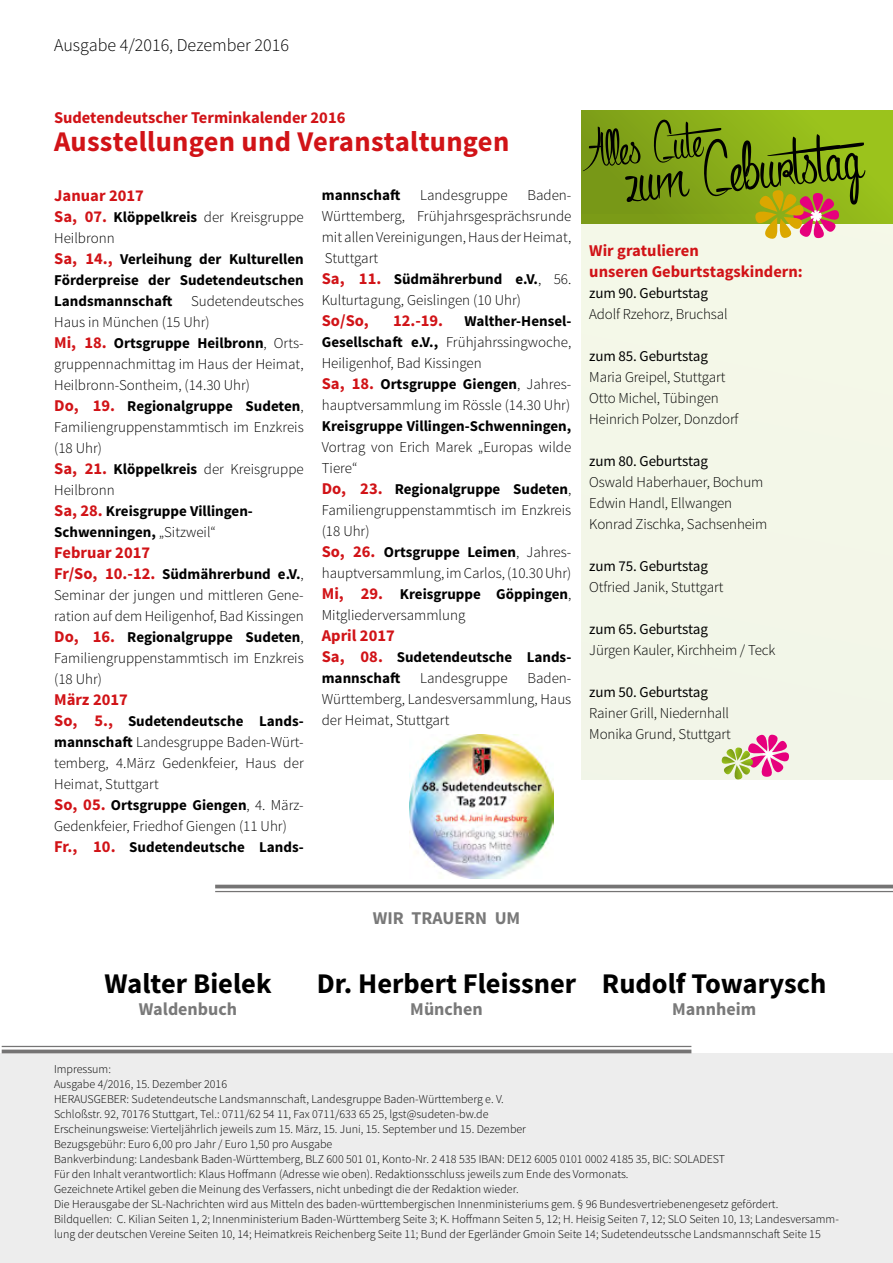
<style>
.page{position:relative;width:893px;height:1263px;background:#fff}
.page>*{position:absolute;margin:0;border:0;box-sizing:border-box;transform-origin:0 0}
.t1{font:300 78.45px "Anacondas";color:#000}
.t2{font:300 58.8px "Anacondas";color:#000}
.t3{font:700 28.5px "Source Sans Pro";color:#000}
.t4{font:700 28.5px "Source Sans Pro";letter-spacing:.01em;color:#d11317}
.t5{font:700 18px "Source Sans Pro";color:#797979}
.t6{font:300 18px "Source Sans Pro";color:#000}
.t7{font:700 16.5px/21px "Source Sans Pro";color:#d11317}
.t8{font:300 15px/21px "Source Sans Pro";color:#000}
.t9{font:15px "Source Sans Pro";letter-spacing:-.01em;color:#000}
.t10{font:700 15px/21px "Source Sans Pro";color:#000}
.t11{font:300 12px/15px "Source Sans Pro";color:#000}
.s1{font-weight:700;font-size:16.5px;color:#d11317}
.s2{font-weight:700}
.s3{font-size:16.5px;color:#d11317}
</style>
<div class="page">
<div style="left:0;top:1053px;width:893px;height:210px;background:#ededed"></div>
<hr style="left:2px;top:1046px;width:689px;height:1px;background:#757474">
<svg style="left:2px;top:1049px;width:689px;height:4px;background:#898888"></svg>
<hr style="left:215px;top:891px;width:678px;height:1px;background:#757474">
<hr style="left:215px;top:885px;width:678px;height:3px;background:#757474">
<div style="left:581px;top:111px;width:312px;height:113px;background:linear-gradient(to right,#779717,#9ec71d)"></div>
<div style="left:581px;top:214px;width:312px;height:565px;background:#f3f7e8"></div>
<svg style="left:752px;top:187px;width:89px;height:52px;background:#c4974c"></svg>
<svg style="left:720px;top:734px;width:72px;height:46px"></svg>
<img style="left:410px;top:735px;width:144px;height:143px">
<p class="t6" style="left:54px;top:34px;width:236px">Ausgabe 4/2016, Dezember 2016</p>
<p class="t7" style="left:54px;top:108px;width:293px">Sudetendeutscher Terminkalender 2016</p>
<h3 class="t4" style="left:54px;top:124px;width:457px">Ausstellungen und Veranstaltungen</h3>
<h2 class="t2" style="left:577px;top:123px;width:125px;rotate:-6deg">Alles Gute</h2>
<h1 class="t1" style="left:620px;top:141px;width:242px;rotate:-6deg">zum Geburtstag</h1>
<p class="t8" style="left:322px;top:184px;width:251px;text-indent:206px">Baden-<br>Württemberg, Frühjahrsgesprächsrunde mit allen Vereinigungen, Haus der Heimat,<br>Stuttgart<br><span class="s1">Sa, 11.</span> <span class="s2">Südmährerbund e.V.</span>, 56.<br>Kulturtagung, Geislingen (10 Uhr)</p>
<p class="t7" style="left:322px;top:310px;width:48px">So/So,</p>
<p class="t7" style="left:393px;top:310px;width:52px">12.-19.</p>
<p class="t10" style="left:322px;top:185px;width:80px">mannschaft</p>
<p class="t8" style="left:420px;top:184px;width:89px">Landesgruppe</p>
<p class="t7" style="left:54px;top:186px;width:91px">Januar 2017</p>
<p class="t8" style="left:54px;top:206px;width:251px"><span class="s1">Sa, 07.</span> <span class="s2">Klöppelkreis</span> der Kreisgruppe<br>Heilbronn<br><span class="s1">Sa, 14.,</span> <span class="s2">Verleihung der Kulturellen<br>Förderpreise der Sudetendeutschen<br>Landsmannschaft</span> Sudetendeutsches<br>Haus in München (15 Uhr)<br><span class="s1">Mi, 18.</span> <span class="s2">Ortsgruppe Heilbronn</span>, Orts&shy;gruppennachmittag im Haus der Heimat,<br>Heilbronn-Sontheim, (14.30 Uhr)<br><span class="s1">Do, 19.</span> <span class="s2">Regionalgruppe Sudeten</span>,<br>Familiengruppenstammtisch im Enzkreis (18 Uhr)<br><span class="s1">Sa, 21.</span> <span class="s2">Klöppelkreis</span> der Kreisgruppe<br>Heilbronn<br><span class="s1">Sa, 28.</span> <span class="s2">Kreisgruppe Villingen-<br>Schwenningen,</span> „Sitzweil“</p>
<p class="t7" style="left:54px;top:543px;width:97px">Februar 2017</p>
<p class="t8" style="left:54px;top:563px;width:251px;text-align:justify"><span class="s1">Fr/So, 10.-12.</span> <span class="s2">Südmährerbund e.V.</span>, Seminar der jungen und mittleren Gene&shy;ration auf dem Heiligenhof, Bad Kissingen <span class="s1">Do, 16.</span> <span class="s2">Regionalgruppe Sudeten</span>, Familiengruppenstammtisch im Enzkreis (18 Uhr)</p>
<p class="t7" style="left:54px;top:690px;width:75px">März 2017</p>
<p class="t8" style="left:54px;top:710px;width:251px"><span class="s1">So, 5.,</span> <span class="s2">Sudetendeutsche Lands&shy;mannschaft</span> Landesgruppe Baden-Würt&shy;temberg, 4.März Gedenkfeier, Haus der Heimat, Stuttgart<br><span class="s1">So, 05.</span> <span class="s2">Ortsgruppe Giengen</span>, 4. März-Gedenkfeier, Friedhof Giengen (11 Uhr)<br><span class="s1">Fr., 10.</span> <span class="s2">Sudetendeutsche Lands-</span></p>
<p class="t7" style="left:589px;top:241px;width:215px">Wir gratulieren<br>unseren Geburtstagskindern:</p>
<p class="t9" style="left:589px;top:284px;width:120px">zum 90. Geburtstag</p>
<p class="t8" style="left:589px;top:304px;width:140px">Adolf Rzehorz, Bruchsal</p>
<p class="t9" style="left:589px;top:347px;width:120px">zum 85. Geburtstag</p>
<p class="t8" style="left:589px;top:367px;width:151px">Maria Greipel, Stuttgart<br>Otto Michel, Tübingen<br>Heinrich Polzer, Donzdorf</p>
<p class="t9" style="left:589px;top:452px;width:120px">zum 80. Geburtstag</p>
<p class="t8" style="left:589px;top:472px;width:180px">Oswald Haberhauer, Bochum<br>Edwin Handl, Ellwangen<br>Konrad Zischka, Sachsenheim</p>
<p class="t9" style="left:589px;top:557px;width:120px">zum 75. Geburtstag</p>
<p class="t8" style="left:589px;top:577px;width:136px">Otfried Janik, Stuttgart</p>
<p class="t9" style="left:589px;top:620px;width:120px">zum 65. Geburtstag</p>
<p class="t8" style="left:589px;top:640px;width:188px">Jürgen Kauler, Kirchheim / Teck</p>
<p class="t9" style="left:589px;top:683px;width:120px">zum 50. Geburtstag</p>
<p class="t8" style="left:589px;top:703px;width:143px">Rainer Grill, Niedernhall<br>Monika Grund, Stuttgart</p>
<p class="t8" style="left:322px;top:310px;width:251px;text-indent:143px"><span class="s2">Walther-Hensel-Gesellschaft e.V.,</span> Frühjahrssingwoche, Heiligenhof, Bad Kissingen<br><span class="s1">Sa, 18.</span> <span class="s2">Ortsgruppe Giengen</span>, Jahres&shy;hauptversammlung im Rössle (14.30 Uhr)</p>
<p class="t10" style="left:322px;top:416px;width:251px">Kreisgruppe Villingen-Schwenningen,</p>
<p class="t8" style="left:322px;top:436px;width:251px">Vortrag von Erich Marek „Europas wilde<br>Tiere“<br><span class="s1">Do, 23.</span> <span class="s2">Regionalgruppe Sudeten</span>,<br>Familiengruppenstammtisch im Enzkreis (18 Uhr)<br><span class="s1">So, 26.</span> <span class="s2">Ortsgruppe Leimen</span>, Jahres&shy;hauptversammlung, im Carlos, (10.30 Uhr)<br><span class="s1">Mi, 29.</span> <span class="s2">Kreisgruppe Göppingen</span>,<br>Mitgliederversammlung</p>
<p class="t7" style="left:322px;top:625px;width:74px">April 2017</p>
<p class="t10" style="left:322px;top:647px;width:251px"><span class="s3">Sa, 08.</span> Sudetendeutsche Lands&shy;mannschaft</p>
<p class="t8" style="left:322px;top:667px;width:251px;text-align:justify;text-indent:206px">Baden-Württemberg, Landesversammlung, Haus der Heimat, Stuttgart</p>
<p class="t8" style="left:420px;top:667px;width:89px">Landesgruppe</p>
<h3 class="t3" style="left:104px;top:965px;width:169px">Walter Bielek</h3>
<p class="t5" style="left:139px;top:997px;width:100px">Waldenbuch</p>
<p class="t5" style="left:373px;top:906px;width:149px">WIR TRAUERN UM</p>
<h3 class="t3" style="left:317px;top:965px;width:261px">Dr. Herbert Fleissner</h3>
<p class="t5" style="left:410px;top:997px;width:74px">München</p>
<h3 class="t3" style="left:602px;top:965px;width:226px">Rudolf Towarysch</h3>
<p class="t5" style="left:672px;top:997px;width:85px">Mannheim</p>
<p class="t11" style="left:54px;top:1061px;width:786px">Impressum:<br>Ausgabe 4/2016, 15. Dezember 2016<br>HERAUSGEBER: Sudetendeutsche Landsmannschaft, Landesgruppe Baden-Württemberg e. V.<br>Schloßstr. 92, 70176 Stuttgart, Tel.: 0711/62 54 11, Fax 0711/633 65 25, lgst@sudeten-bw.de<br>Erscheinungsweise: Vierteljährlich jeweils zum 15. März, 15. Juni, 15. September und 15. Dezember<br>Bezugsgebühr: Euro 6,00 pro Jahr / Euro 1,50 pro Ausgabe<br>Bankverbindung: Landesbank Baden-Württemberg, BLZ 600 501 01, Konto-Nr. 2 418 535 IBAN: DE12 6005 0101 0002 4185 35, BIC: SOLADEST<br>Für den Inhalt verantwortlich: Klaus Hoffmann (Adresse wie oben). Redaktionsschluss jeweils zum Ende des Vormonats.<br>Gezeichnete Artikel geben die Meinung des Verfassers, nicht unbedingt die der Redaktion wieder.<br>Die Herausgabe der SL-Nachrichten wird aus Mitteln des baden-württembergischen Innenministeriums gem. § 96 Bundesvertriebenengesetz gefördert.<br>Bildquellen: C. Kilian Seiten 1, 2; Innenministerium Baden-Württemberg Seite 3; K. Hoffmann Seiten 5, 12; H. Heisig Seiten 7, 12; SLO Seiten 10, 13; Landesversamm&shy;lung der deutschen Vereine Seiten 10, 14; Heimatkreis Reichenberg Seite 11; Bund der Egerländer Gmoin Seite 14; Sudetendeutssche Landsmannschaft Seite 15</p>
</div>
